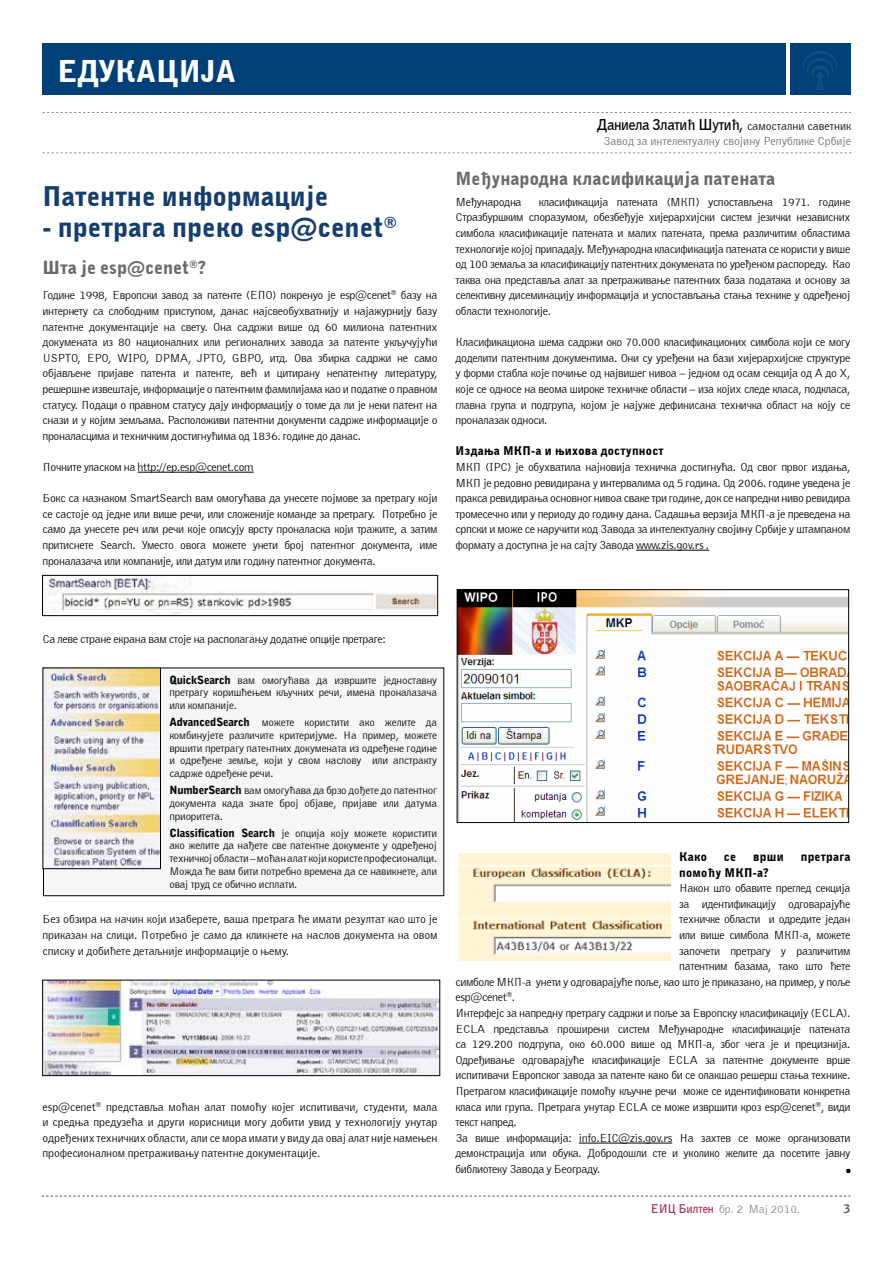
<style>
.page{position:relative;width:893px;height:1263px;background:#fff}
.page>*{position:absolute;margin:0;border:0;box-sizing:border-box;transform-origin:0 0}
.t1{font:30px "Bell Gothic C Blk BT";color:#fff}
.t2{font:27px "Bell Gothic C Blk BT";color:#143d70}
.t3{font:18px "Bell Gothic C Blk BT";color:#6a6a69}
.t4{font:700 15px "Bell Gothic CBT";letter-spacing:-.025em;color:#000}
.t5{font:12px/15.6px "Bell Gothic CBT";letter-spacing:-.03em;color:#000;text-align:justify}
.t6{font:12px "Bell Gothic C Blk BT";letter-spacing:.02em;color:#000}
.t7{font:12px "Bell Gothic CBT";color:#6a6a69}
.t8{font:12px "Bell Gothic CBT";letter-spacing:-.01em;color:#868786}
.t9{font:900 12px "Bell Gothic";color:#6a6a69}
.t10{font:11.25px/12.8px "Bell Gothic CBT";letter-spacing:-.015em;color:#000;text-align:justify}
.s1{font-weight:400;font-size:12px}
.s2{font-family:"Bell Gothic";font-weight:900}
.s3{font-weight:700;color:#a33354}
</style>
<div class="page">
<svg style="left:42px;top:1196px;width:808px;height:1px"></svg>
<svg style="left:43px;top:112px;width:808px;height:1px"></svg>
<div style="left:790px;top:44px;width:60px;height:51px;background:#004079"></div>
<div style="left:43px;top:44px;width:743px;height:51px;background:#004079"></div>
<svg style="left:803px;top:51px;width:34px;height:39px"></svg>
<svg style="left:43px;top:152px;width:808px;height:1px"></svg>
<hr style="left:138px;top:472px;width:116px;height:1px;background:#000">
<hr style="left:636px;top:550px;width:73px;height:1px;background:#000">
<hr style="left:579px;top:1143px;width:93px;height:1px;background:#000">
<svg style="left:846px;top:1169px;width:4px;height:4px"></svg>
<img style="left:44px;top:577px;width:392px;height:37px">
<div style="left:42px;top:575px;width:396px;height:41px;border:1px solid #000"></div>
<div style="left:43px;top:668px;width:401px;height:228px;background:#f6f6f6;border:1px solid #000"></div>
<img style="left:45px;top:670px;width:114px;height:197px">
<div style="left:43px;top:668px;width:118px;height:201px;border:1px solid #000"></div>
<img style="left:44px;top:982px;width:394px;height:92px">
<div style="left:42px;top:980px;width:398px;height:96px;border:1px solid #000"></div>
<img style="left:459px;top:591px;width:388px;height:230px">
<div style="left:457px;top:589px;width:392px;height:234px;border:1px solid #000"></div>
<img style="left:458px;top:854px;width:213px;height:106px">
<h1 class="t1" style="left:58px;top:52px;width:180px">Едукација</h1>
<h2 class="t2" style="left:43px;top:179px;width:287px">Патентне информације</h2>
<h2 class="t2" style="left:43px;top:210px;width:356px">- претрага преко esp@cenet<sup>®</sup></h2>
<h3 class="t3" style="left:43px;top:256px;width:165px">Шта је esp@cenet<sup>®</sup>?</h3>
<p class="t5" style="left:43px;top:287px;width:396px">Године 1998, Европски завод за патенте (ЕПО) покренуо је esp@cenet<sup>®</sup> базу на интернету са слободним приступом, данас најсвеобухватнију и најажурнију базу патентне документације на свету. Она садржи више од 60 милиона патентних докумената из 80 националних или регионалних завода за патенте укључујући USPTO, EPO, WIPO, DPMA, JPTO, GBPO, итд. Ова збирка садржи не само објављене пријаве патента и патенте, већ и цитирану непатентну литературу, решершне извештаје, информације о патентним фамилијама као и податке о правном статусу. Подаци о правном статусу дају информацију о томе да ли је неки патент на снази и у којим земљама. Расположиви патентни документи садрже информације о проналасцима и техничким достигнућима од 1836. године до данас.</p>
<p class="t5" style="left:43px;top:459px;width:213px">Почните уласком на http://ep.esp@cenet.com</p>
<p class="t5" style="left:43px;top:490px;width:396px">Бокс са назнаком SmartSearch вам омогућава да унесете појмове за претрагу који се састоје од једне или више речи, или сложеније команде за претрагу. Потребно је само да унесете реч или речи које описују врсту проналаска који тражите, а затим притиснете Search. Уместо овога можете унети број патентног документа, име проналазача или компаније, или датум или годину патентног документа.</p>
<p class="t4" style="left:597px;top:115px;width:256px">Даниела Златић Шутић, <span class="s1">самостални саветник</span></p>
<p class="t7" style="left:603px;top:134px;width:249px">Завод за интелектуалну својину Републике Србије</p>
<h3 class="t3" style="left:455px;top:167px;width:321px">Међународна класификација патената</h3>
<p class="t5" style="left:455px;top:194px;width:68px">Међународна</p>
<p class="t5" style="left:455px;top:194px;width:396px;text-indent:83px">класификација патената (МКП) успостављена 1971. године Стразбуршким споразумом, обезбеђује хијерархијски систем језички независних симбола класификације патената и малих патената, према различитим областима технологије којој припадају. Међународна класификација патената се користи у више од 100 земаља за класификацију патентних докумената по уређеном распореду. Као таква она представља алат за претраживање патентних база података и основу за селективну дисеминацију информација и успостављања стања технике у одређеној области технологије.</p>
<p class="t5" style="left:455px;top:334px;width:396px">Класификациона шема садржи око 70.000 класификационих симбола који се могу доделити патентним документима. Они су уређени на бази хијерархијске структуре у форми стабла које почиње од највишег нивоа – једном од осам секција од А до Х, које се односе на веома широке техничке области – иза којих следе класа, подкласа, главна група и подгрупа, којом је најуже дефинисана техничка област на коју се проналазак односи.</p>
<p class="t6" style="left:455px;top:443px;width:210px">Издања МКП-а и њихова доступност</p>
<p class="t5" style="left:455px;top:459px;width:396px">МКП (IPC) је обухватила најновија техничка достигнућа. Од свог првог издања, МКП је редовно ревидирана у интервалима од 5 година. Од 2006. године уведена је пракса ревидирања основног нивоа сваке три године, док се напредни ниво ревидира тромесечно или у периоду до годину дана. Садашња верзија МКП-а је преведена на српски и може се наручити код Завода за интелектуалну својину Србије у штампаном формату а доступна је на сајту Завода www.zis.gov.rs .</p>
<p class="t5" style="left:43px;top:631px;width:345px">Са леве стране екрана вам стоје на располагању додатне опције претраге:</p>
<p class="t10" style="left:169px;top:673px;width:269px"><span class="s2">QuickSearch</span> вам омогућава да извршите једноставну претрагу коришћењем кључних речи, имена проналазача или компаније.</p>
<p class="t10" style="left:169px;top:716px;width:269px"><span class="s2">AdvancedSearch</span> можете користити ако желите да комбинујете различите критеријуме. На пример, можете вршити претрагу патентних докумената из одређене године и одређене земље, који у свом наслову или апстракту садрже одређене речи.</p>
<p class="t10" style="left:169px;top:784px;width:269px"><span class="s2">NumberSearch</span> вам омогућава да брзо дођете до патентног документа када знате број објаве, пријаве или датума приоритета.</p>
<p class="t10" style="left:169px;top:826px;width:269px"><span class="s2">Classification Search</span> је опција коју можете користити ако желите да нађете све патентне документе у одређеној техничкој области – моћан алат који користе професионалци.<br>Можда ће вам бити потребно времена да се навикнете, али овај труд се обично исплати.</p>
<p class="t5" style="left:43px;top:911px;width:396px">Без обзира на начин који изаберете, ваша претрага ће имати резултат као што је приказан на слици. Потребно је само да кликнете на наслов документа на овом списку и добићете детаљније информације о њему.</p>
<p class="t5" style="left:43px;top:1099px;width:396px">esp@cenet<sup>®</sup> представља моћан алат помоћу којег испитивачи, студенти, мала и средња предузећа и други корисници могу добити увид у технологију унутар одређених техничких области, али се мора имати у виду да овај алат није намењен професионалном претраживању патентне документације.</p>
<p class="t6" style="left:679px;top:849px;width:29px">Како</p>
<p class="t6" style="left:724px;top:849px;width:14px">се</p>
<p class="t6" style="left:753px;top:849px;width:32px">врши</p>
<p class="t6" style="left:801px;top:849px;width:51px">претрага</p>
<p class="t6" style="left:679px;top:865px;width:91px">помоћу МКП-а?</p>
<p class="t5" style="left:679px;top:880px;width:173px">Након што обавите преглед секција</p>
<p class="t5" style="left:679px;top:896px;width:173px">за идентификaцију одговарајуће</p>
<p class="t5" style="left:679px;top:911px;width:173px">техничке области и одредите један</p>
<p class="t5" style="left:679px;top:927px;width:173px">или више симбола МКП-а, можете</p>
<p class="t5" style="left:679px;top:943px;width:173px">започети претрагу у различитим</p>
<p class="t5" style="left:679px;top:958px;width:173px">патентним базама, тако што ћете</p>
<p class="t5" style="left:455px;top:974px;width:396px">симболе МКП-а унети у одговарајуће поље, као што је приказано, на пример, у поље</p>
<p class="t5" style="left:455px;top:989px;width:61px">esp@cenet<sup>®</sup>.</p>
<p class="t5" style="left:455px;top:1005px;width:396px">Интерфејс за напредну претрагу садржи и поље за Европску класификацију (ECLA).</p>
<p class="t5" style="left:455px;top:1021px;width:396px">ECLA представља проширени систем Међународне класификације патената</p>
<p class="t5" style="left:455px;top:1036px;width:396px">са 129.200 подгрупа, око 60.000 више од МКП-а, због чега је и прецизнија.</p>
<p class="t5" style="left:455px;top:1052px;width:396px">Одређивање одговарајуће класификације ECLA за патентне документе врше</p>
<p class="t5" style="left:455px;top:1067px;width:396px">испитивачи Европског завода за патенте како би се олакшао решерш стања технике.</p>
<p class="t5" style="left:455px;top:1083px;width:396px">Претрагом класификације помоћу кључне речи може се идентификовати конкретна</p>
<p class="t5" style="left:455px;top:1099px;width:396px">класа или група. Претрага унутар ECLA се може извршити кроз esp@cenet<sup>®</sup>, види</p>
<p class="t5" style="left:455px;top:1114px;width:63px">текст напред.</p>
<p class="t5" style="left:455px;top:1130px;width:396px">За више информација: info.EIC@zis.gov.rs На захтев се може организовати</p>
<p class="t5" style="left:455px;top:1145px;width:396px">демонстрација или обука. Добродошли сте и уколико желите да посетите јавну</p>
<p class="t5" style="left:455px;top:1161px;width:146px">библиотеку Завода у Београду.</p>
<p class="t8" style="left:651px;top:1202px;width:151px"><span class="s3">ЕИЦ Билтен</span> бр. 2 ∕ Мај 2010.</p>
<p class="t9" style="left:844px;top:1202px;width:8px">3</p>
</div>
